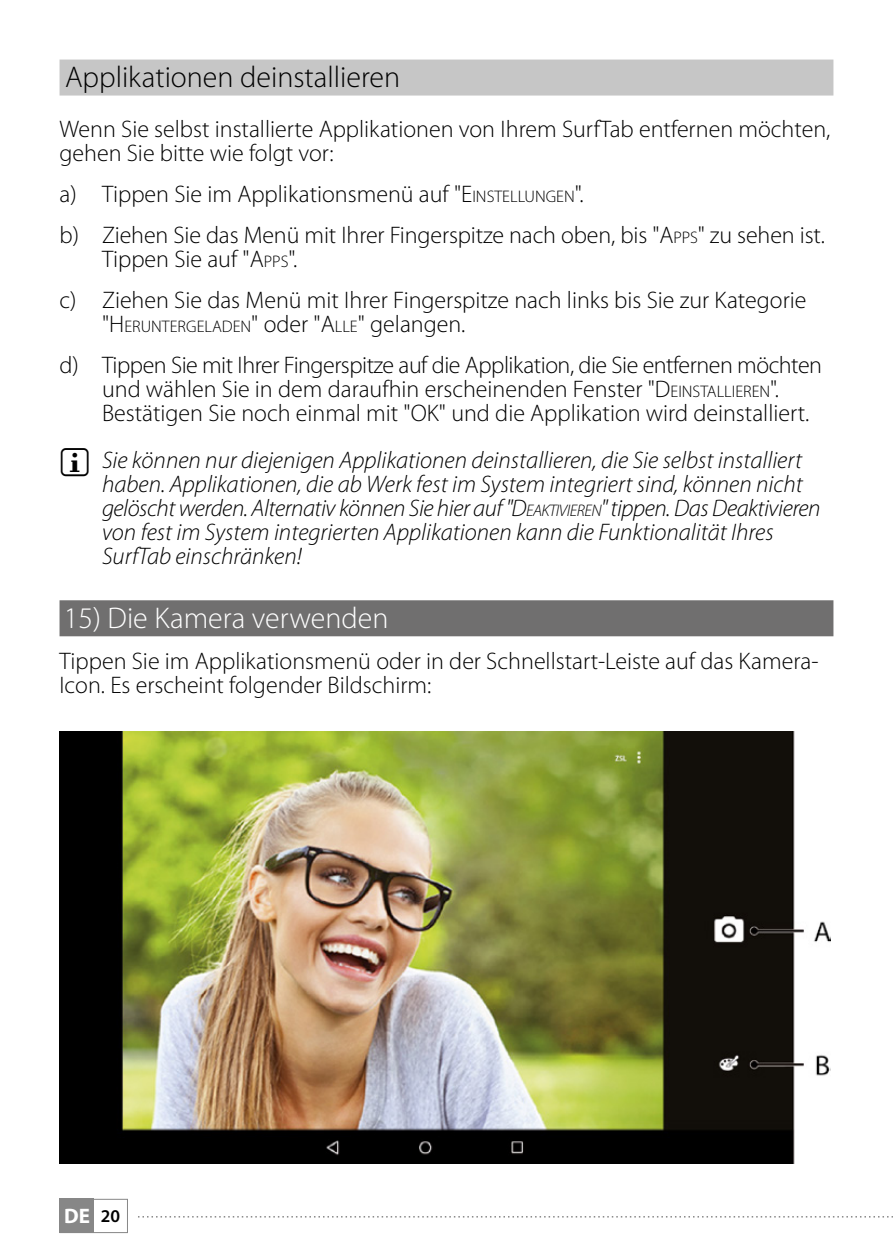
<style>
.page{position:relative;width:893px;height:1259px;background:#fff}
.page>*{position:absolute;margin:0;border:0;box-sizing:border-box;transform-origin:0 0}
.t1{font:300 30px "Myriad Pro";color:#000}
.t2{font:300 30px "Myriad Pro";color:#fff}
.t3{font:300 24px/24px "Myriad Pro";color:#000}
.t4{font:italic 300 24px/24px "Myriad Pro";color:#000}
.t5{font:700 21px "Myriad Pro";color:#fff}
.t6{font:300 16.8px "Myriad Pro";color:#000}
.s1{font-style:inherit}
.s2{font-size:16.8px}
.s3{font-size:24px}
.s4{font-weight:600;font-size:18px;color:#000}
</style>
<div class="page">
<div style="left:60px;top:1199px;width:34px;height:34px;background:#878787"></div>
<div style="left:60px;top:1199px;width:68px;height:34px;border:1px solid #878787"></div>
<svg style="left:138px;top:1216px;width:755px;height:1px"></svg>
<div style="left:60px;top:60px;width:773px;height:36px;background:#c6c6c6"></div>
<div style="left:60px;top:600px;width:773px;height:36px;background:#706f6f"></div>
<img style="left:60px;top:732px;width:771px;height:431px">
<p class="t1" style="left:65px;top:61px;width:337px">Applikationen deinstallieren</p>
<p class="t3" style="left:60px;top:117px;width:772px">Wenn Sie selbst installierte Applikationen von Ihrem SurfTab entfernen möchten, gehen Sie bitte wie folgt vor:</p>
<p class="t3" style="left:60px;top:173px;width:767px;line-height:41.1px">a) Tippen Sie im Applikationsmenü auf "<span class="s1">E</span><span class="s2">INSTELLUNGEN</span>".<br>b) Ziehen Sie das Menü mit Ihrer Fingerspitze nach oben, bis "<span class="s1">A</span><span class="s2">PPS</span>" zu sehen ist.</p>
<p class="t3" style="left:60px;top:238px;width:749px;line-height:41.1px;text-indent:43px">Tippen Sie auf "<span class="s1">A</span><span class="s2">PPS</span><span class="s1">".<br></span>c) Ziehen Sie das Menü mit Ihrer Fingerspitze nach links bis Sie zur Kategorie</p>
<p class="t6" style="left:102px;top:317px;width:365px"><span class="s3">"</span><span class="s3">H</span>ERUNTERGELADEN<span class="s3">" oder "</span><span class="s3">A</span>LLE<span class="s3">"</span> <span class="s3">gelangen.</span></p>
<p class="t3" style="left:102px;top:353px;width:722px;text-indent:-43px">d) Tippen Sie mit Ihrer Fingerspitze auf die Applikation, die Sie entfernen möchten und wählen Sie in dem daraufhin erscheinenden Fenster "<span class="s1">D</span><span class="s2">EINSTALLIEREN</span>".<br>Bestätigen Sie noch einmal mit "<span class="s1">OK</span>" und die Applikation wird deinstalliert.</p>
<p class="t4" style="left:102px;top:448px;width:720px">Sie können nur diejenigen Applikationen deinstallieren, die Sie selbst installiert haben. Applikationen, die ab Werk fest im System integriert sind, können nicht gelöscht werden. Alternativ können Sie hier auf "<span class="s1">D</span><span class="s2">EAKTIVIEREN</span>" tippen. Das Deaktivieren von fest im System integrierten Applikationen kann die Funktionalität Ihres SurfTab einschränken!</p>
<p class="t2" style="left:64px;top:601px;width:326px">15) Die Kamera verwenden</p>
<p class="t3" style="left:60px;top:649px;width:760px">Tippen Sie im Applikationsmenü oder in der Schnellstart-Leiste auf das Kamera-<br>Icon. Es erscheint folgender Bildschirm:</p>
<p class="t5" style="left:64px;top:1202px;width:58px">DE <span class="s4">20</span></p>
</div>
